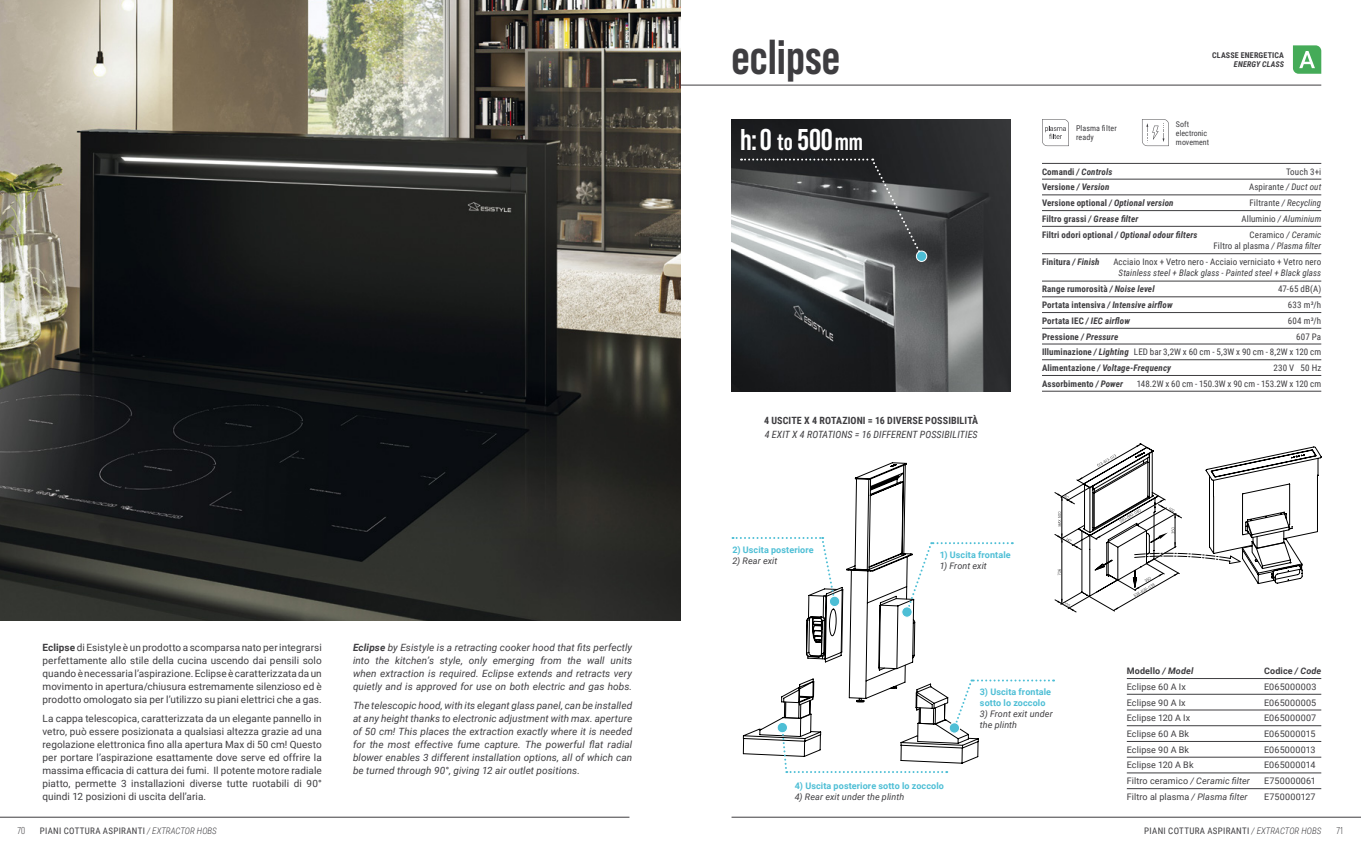
<style>
.page{position:relative;width:1361px;height:851px;background:#fff}
.page>*{position:absolute;margin:0;border:0;box-sizing:border-box;transform-origin:0 0}
.t1{font:700 49px "Bebas Neue Pro";color:#3e3d40}
.t2{font:700 30px "Bebas Neue Pro";color:#fff}
.t3{font:10px/13px "Roboto";letter-spacing:.005em;color:#3e3d40;text-align:justify}
.t4{font:italic 10px/13px "Roboto";letter-spacing:.005em;color:#3e3d40;text-align:justify}
.t5{font:italic 10px "Roboto Condensed";letter-spacing:.005em;color:#3e3d40}
.t6{font:700 10px "Roboto Condensed";letter-spacing:.01em;color:#3e3d40}
.t7{font:10px "Bebas Neue Pro";color:#3e3d40}
.t8{font:9px/15.7px "Roboto Condensed";letter-spacing:.01em;color:#3e3d40;text-align:right}
.t9{font:9px/15.7px "Roboto";letter-spacing:.01em;color:#3e3d40}
.t10{font:700 9px/15.7px "Roboto Condensed";letter-spacing:.015em;color:#3e3d40}
.t11{font:italic 700 9px/15.7px "Roboto Condensed";letter-spacing:.015em;color:#3e3d40}
.t12{font:700 9px/11px "Roboto";letter-spacing:.01em;color:#4dbed5}
.t13{font:9px "Roboto Condensed";letter-spacing:.035em;color:#3e3d40}
.t14{font:italic 9px/11px "Roboto";letter-spacing:.01em;color:#3e3d40}
.t15{font:italic 9px "Roboto Condensed";letter-spacing:.01em;color:#3e3d40}
.t16{font:700 9px "Roboto";letter-spacing:.015em;color:#3e3d40}
.t17{font:8px/9px "Roboto Condensed";color:#3e3d40}
.t18{font:700 8px "Roboto Condensed";letter-spacing:.02em;color:#3e3d40}
.t19{font:italic 700 8px "Roboto Condensed";letter-spacing:.025em;color:#3e3d40}
.s1{font-weight:700}
.s2{font-weight:300;font-style:italic}
.s3{font-size:24px}
.s4{font-style:normal}
.s5{font-style:italic}
</style>
<div class="page">
<img style="left:0;top:0;width:680px;height:620px">
<img style="left:731px;top:119px;width:280px;height:272px">
<hr style="left:680px;top:85px;width:641px;height:1px;background:#3e3d40">
<svg style="left:1042px;top:119px;width:27px;height:27px"></svg>
<svg style="left:1142px;top:119px;width:27px;height:27px"></svg>
<hr style="left:1042px;top:163px;width:279px;height:1px;background:#3e3d40">
<hr style="left:1042px;top:179px;width:279px;height:1px;background:#3e3d40">
<hr style="left:1042px;top:194px;width:279px;height:1px;background:#3e3d40">
<hr style="left:1042px;top:210px;width:279px;height:1px;background:#3e3d40">
<hr style="left:1042px;top:226px;width:279px;height:1px;background:#3e3d40">
<hr style="left:1042px;top:253px;width:279px;height:1px;background:#3e3d40">
<hr style="left:1042px;top:281px;width:279px;height:1px;background:#3e3d40">
<hr style="left:1042px;top:296px;width:279px;height:1px;background:#3e3d40">
<hr style="left:1042px;top:312px;width:279px;height:1px;background:#3e3d40">
<hr style="left:1042px;top:328px;width:279px;height:1px;background:#3e3d40">
<hr style="left:1042px;top:344px;width:279px;height:1px;background:#3e3d40">
<hr style="left:1042px;top:359px;width:279px;height:1px;background:#3e3d40">
<hr style="left:1042px;top:375px;width:279px;height:1px;background:#3e3d40">
<hr style="left:1042px;top:391px;width:279px;height:1px;background:#3e3d40">
<hr style="left:1127px;top:772px;width:194px;height:1px;background:#3e3d40">
<hr style="left:1127px;top:788px;width:194px;height:1px;background:#3e3d40">
<svg style="left:1293px;top:45px;width:28px;height:29px"></svg>
<hr style="left:0;top:816px;width:629px;height:1px;background:#3e3d40">
<hr style="left:731px;top:816px;width:630px;height:1px;background:#3e3d40">
<svg style="left:741px;top:158px;width:182px;height:99px;background:#6a6c6d"></svg>
<div style="left:916px;top:251px;width:10px;height:10px;background:#4dbed5;border-radius:50%"></div>
<div style="left:916px;top:250px;width:11px;height:12px;border:1px solid #fff;border-radius:50%"></div>
<svg style="left:732px;top:443px;width:589px;height:329px"></svg>
<div style="left:829px;top:596px;width:11px;height:10px;background:#4dbed5;border-radius:50%"></div>
<div style="left:829px;top:595px;width:11px;height:12px;border:1px solid #fff;border-radius:50%"></div>
<svg style="left:777px;top:722px;width:10px;height:10px"></svg>
<div style="left:776px;top:721px;width:12px;height:12px;border:1px solid #fff;border-radius:50%"></div>
<div style="left:949px;top:722px;width:10px;height:11px;background:#4dbed5;border-radius:50%"></div>
<div style="left:948px;top:722px;width:12px;height:11px;border:1px solid #fff;border-radius:50%"></div>
<div style="left:902px;top:606px;width:10px;height:11px;background:#4dbed5;border-radius:50%"></div>
<div style="left:901px;top:606px;width:11px;height:11px;border:1px solid #fff;border-radius:50%"></div>
<p class="t3" style="left:43px;top:640px;width:281px"><span class="s1">Eclipse</span> di Esistyle è un prodotto a scomparsa nato per integrarsi perfettamente allo stile della cucina uscendo dai pensili solo quando è necessaria l’aspirazione. Eclipse è caratterizzata da un movimento in apertura/chiusura estremamente silenzioso ed è prodotto omologato sia per l’utilizzo su piani elettrici che a gas.</p>
<p class="t3" style="left:43px;top:711px;width:281px">La cappa telescopica, caratterizzata da un elegante pannello in vetro, può essere posizionata a qualsiasi altezza grazie ad una regolazione elettronica fino alla apertura Max di 50 cm! Questo per portare l’aspirazione esattamente dove serve ed offrire la massima efficacia di cattura dei fumi. Il potente motore radiale piatto, permette 3 installazioni diverse tutte ruotabili di 90° quindi 12 posizioni di uscita dell’aria.</p>
<p class="t7" style="left:17px;top:824px;width:9px">70</p>
<p class="t13" style="left:40px;top:824px;width:178px">PIANI COTTURA ASPIRANTI <span class="s2">/ EXTRACTOR HOBS</span></p>
<p class="t4" style="left:353px;top:640px;width:281px"><span class="s1">Eclipse</span> by Esistyle is a retracting cooker hood that fits perfectly into the kitchen’s style, only emerging from the wall units when extraction is required. Eclipse extends and retracts very quietly and is approved for use on both electric and gas hobs.</p>
<p class="t4" style="left:353px;top:698px;width:281px">The telescopic hood, with its elegant glass panel, can be installed at any height thanks to electronic adjustment with max. aperture of 50 cm! This places the extraction exactly where it is needed for the most effective fume capture. The powerful flat radial blower enables 3 different installation options, all of which can be turned through 90°, giving 12 air outlet positions.</p>
<h1 class="t1" style="left:731px;top:29px;width:110px">eclipse</h1>
<h2 class="t2" style="left:740px;top:122px;width:124px">h: 0 <span class="s3">to</span> 500 <span class="s3">mm</span></h2>
<p class="t6" style="left:764px;top:413px;width:216px">4 USCITE X 4 ROTAZIONI = 16 DIVERSE POSSIBILITÀ</p>
<p class="t5" style="left:765px;top:427px;width:214px">4 EXIT X 4 ROTATIONS = 16 DIFFERENT POSSIBILITIES</p>
<p class="t18" style="left:1212px;top:49px;width:73px">CLASSE ENERGETICA</p>
<p class="t19" style="left:1234px;top:59px;width:52px">ENERGY CLASS</p>
<p class="t17" style="left:1076px;top:123px;width:42px">Plasma filter ready</p>
<p class="t17" style="left:1176px;top:119px;width:35px">Soft electronic movement</p>
<p class="t11" style="left:1042px;top:163px;width:157px"><span class="s4">Comandi</span> / Controls<br><span class="s4">Versione</span> / Version<br><span class="s4">Versione optional</span> / Optional version<br><span class="s4">Filtro grassi</span> / Grease filter<br><span class="s4">Filtri odori optional</span> / Optional odour filters</p>
<p class="t8" style="left:1113px;top:253px;width:209px">Acciaio Inox + Vetro nero - Acciaio verniciato + Vetro nero</p>
<p class="t15" style="left:1118px;top:266px;width:204px">Stainless steel + Black glass - Painted steel + Black glass</p>
<p class="t8" style="left:1134px;top:281px;width:189px">47-65 dB(A)<br>633 m³/h<br>604 m³/h<br>607 Pa<br>LED bar 3,2W x 60 cm - 5,3W x 90 cm - 8,2W x 120 cm</p>
<p class="t8" style="left:1241px;top:163px;width:81px">Touch 3+i<br>Aspirante <span class="s5">/ Duct out<br></span>Filtrante <span class="s5">/ Recycling<br></span>Alluminio <span class="s5">/ Aluminium<br></span>Ceramico <span class="s5">/ Ceramic</span></p>
<p class="t8" style="left:1213px;top:237px;width:109px">Filtro al plasma <span class="s5">/ Plasma filter</span></p>
<p class="t10" style="left:1042px;top:253px;width:59px">Finitura <span class="s5">/ Finish</span></p>
<p class="t10" style="left:1042px;top:281px;width:132px">Range rumorosità <span class="s5">/ Noise level<br></span>Portata intensiva <span class="s5">/ Intensive airflow<br></span>Portata IEC <span class="s5">/ IEC airflow<br></span>Pressione <span class="s5">/ Pressure<br></span>Illuminazione <span class="s5">/ Lighting<br></span>Alimentazione <span class="s5">/ Voltage-Frequency</span></p>
<p class="t8" style="left:1273px;top:359px;width:49px">230 V 50 Hz</p>
<p class="t10" style="left:1042px;top:375px;width:83px">Assorbimento <span class="s5">/ Power</span></p>
<p class="t8" style="left:1136px;top:375px;width:186px">148.2W x 60 cm - 150.3W x 90 cm - 153.2W x 120 cm</p>
<p class="t12" style="left:732px;top:543px;width:83px">2) Uscita posteriore</p>
<p class="t14" style="left:732px;top:554px;width:46px">2) Rear exit</p>
<p class="t12" style="left:939px;top:549px;width:73px">1) Uscita frontale</p>
<p class="t14" style="left:939px;top:560px;width:49px">1) Front exit</p>
<p class="t16" style="left:1127px;top:664px;width:68px">Modello <span class="s5">/ Model</span></p>
<p class="t16" style="left:1264px;top:664px;width:59px">Codice <span class="s5">/ Code</span></p>
<p class="t12" style="left:795px;top:779px;width:151px">4) Uscita posteriore sotto lo zoccolo</p>
<p class="t14" style="left:795px;top:790px;width:111px">4) Rear exit under the plinth</p>
<p class="t12" style="left:980px;top:686px;width:73px">3) Uscita frontale sotto lo zoccolo</p>
<p class="t14" style="left:980px;top:708px;width:74px">3) Front exit under the plinth</p>
<p class="t9" style="left:1127px;top:678px;width:60px">Eclipse 60 A Ix</p>
<p class="t9" style="left:1264px;top:678px;width:54px">E065000003</p>
<p class="t9" style="left:1127px;top:694px;width:65px">Eclipse 90 A Ix<br>Eclipse 120 A Ix</p>
<p class="t9" style="left:1264px;top:694px;width:54px">E065000005<br>E065000007</p>
<p class="t9" style="left:1127px;top:725px;width:64px">Eclipse 60 A Bk</p>
<p class="t9" style="left:1264px;top:725px;width:53px">E065000015</p>
<p class="t9" style="left:1127px;top:741px;width:64px">Eclipse 90 A Bk</p>
<p class="t9" style="left:1264px;top:741px;width:53px">E065000013</p>
<p class="t9" style="left:1127px;top:757px;width:68px">Eclipse 120 A Bk</p>
<p class="t9" style="left:1264px;top:757px;width:53px">E065000014</p>
<p class="t9" style="left:1127px;top:772px;width:125px">Filtro ceramico <span class="s5">/ Ceramic filter<br></span>Filtro al plasma <span class="s5">/ Plasma filter</span></p>
<p class="t9" style="left:1264px;top:772px;width:53px">E750000061<br>E750000127</p>
<p class="t13" style="left:1144px;top:824px;width:178px">PIANI COTTURA ASPIRANTI <span class="s2">/ EXTRACTOR HOBS</span></p>
<p class="t7" style="left:1336px;top:824px;width:8px">71</p>
</div>
